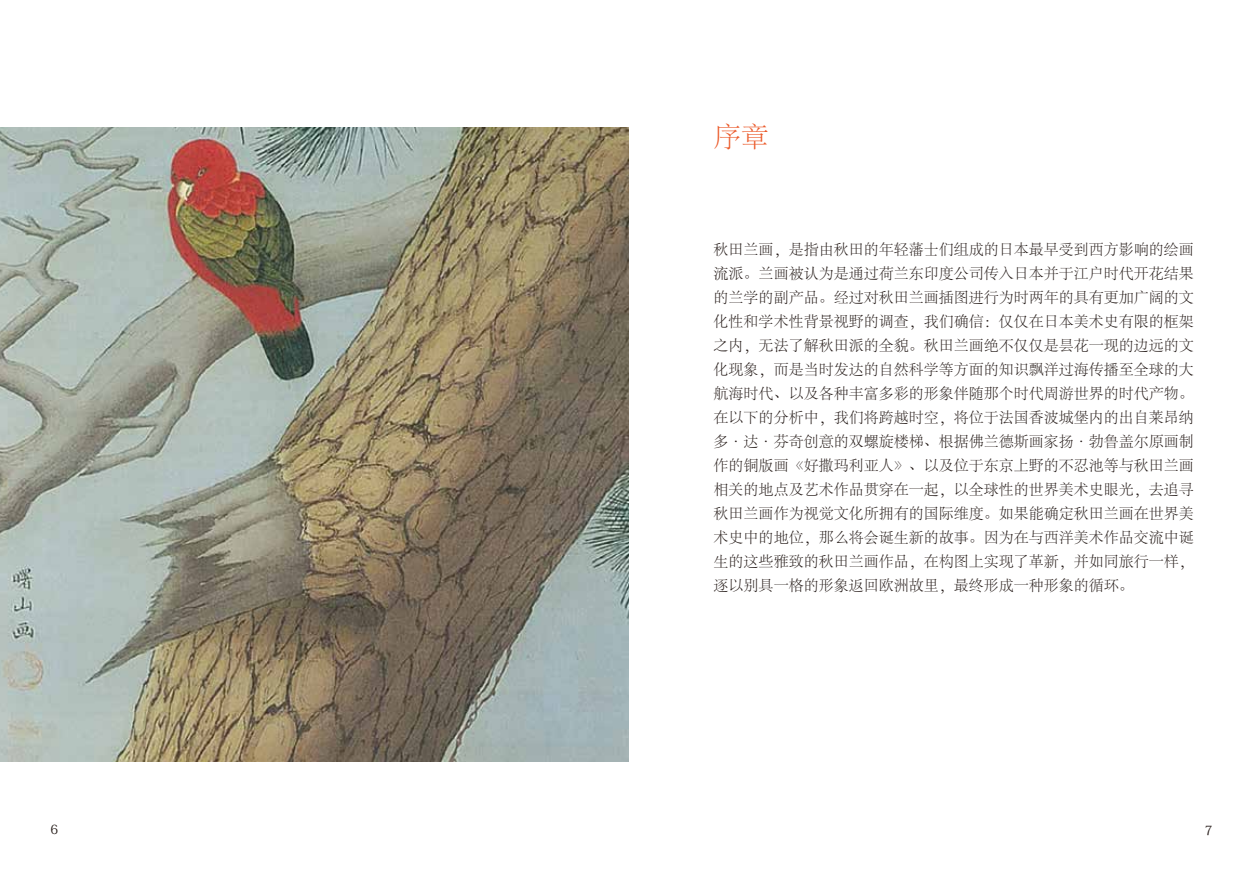
<style>
.page{position:relative;width:1259px;height:893px;background:#fff}
.page>*{position:absolute;margin:0;border:0;box-sizing:border-box;transform-origin:0 0}
.t1{font:300 27.6px "Adobe Song Std";color:#eb5a2a}
.t2{font:300 15px/24px "Adobe Song Std";color:#221815;text-align:justify}
.t3{font:12.75px "Koz Min Pr 6 N";color:#221815}
</style>
<div class="page">
<img style="left:0;top:128px;width:628px;height:633px">
<h1 class="t1" style="left:713px;top:122px;width:57px">序章</h1>
<p class="t2" style="left:713px;top:238px;width:482px">秋田兰画，是指由秋田的年轻藩士们组成的日本最早受到西方影响的绘画流派。兰画被认为是通过荷兰东印度公司传入日本并于江户时代开花结果的兰学的副产品。经过对秋田兰画插图进行为时两年的具有更加广阔的文化性和学术性背景视野的调查，我们确信：仅仅在日本美术史有限的框架之内，无法了解秋田派的全貌。秋田兰画绝不仅仅是昙花一现的边远的文化现象，而是当时发达的自然科学等方面的知识飘洋过海传播至全球的大航海时代、以及各种丰富多彩的形象伴随那个时代周游世界的时代产物。在以下的分析中，我们将跨越时空，将位于法国香波城堡内的出自莱昂纳多·达·芬奇创意的双螺旋楼梯、根据佛兰德斯画家扬·勃鲁盖尔原画制作的铜版画《好撒玛利亚人》、以及位于东京上野的不忍池等与秋田兰画相关的地点及艺术作品贯穿在一起，以全球性的世界美术史眼光，去追寻秋田兰画作为视觉文化所拥有的国际维度。如果能确定秋田兰画在世界美术史中的地位，那么将会诞生新的故事。因为在与西洋美术作品交流中诞生的这些雅致的秋田兰画作品，在构图上实现了革新，并如同旅行一样，逐以别具一格的形象返回欧洲故里，最终形成一种形象的循环。</p>
<p class="t3" style="left:50px;top:822px;width:9px">6</p>
<p class="t3" style="left:1205px;top:823px;width:9px">7</p>
</div>
